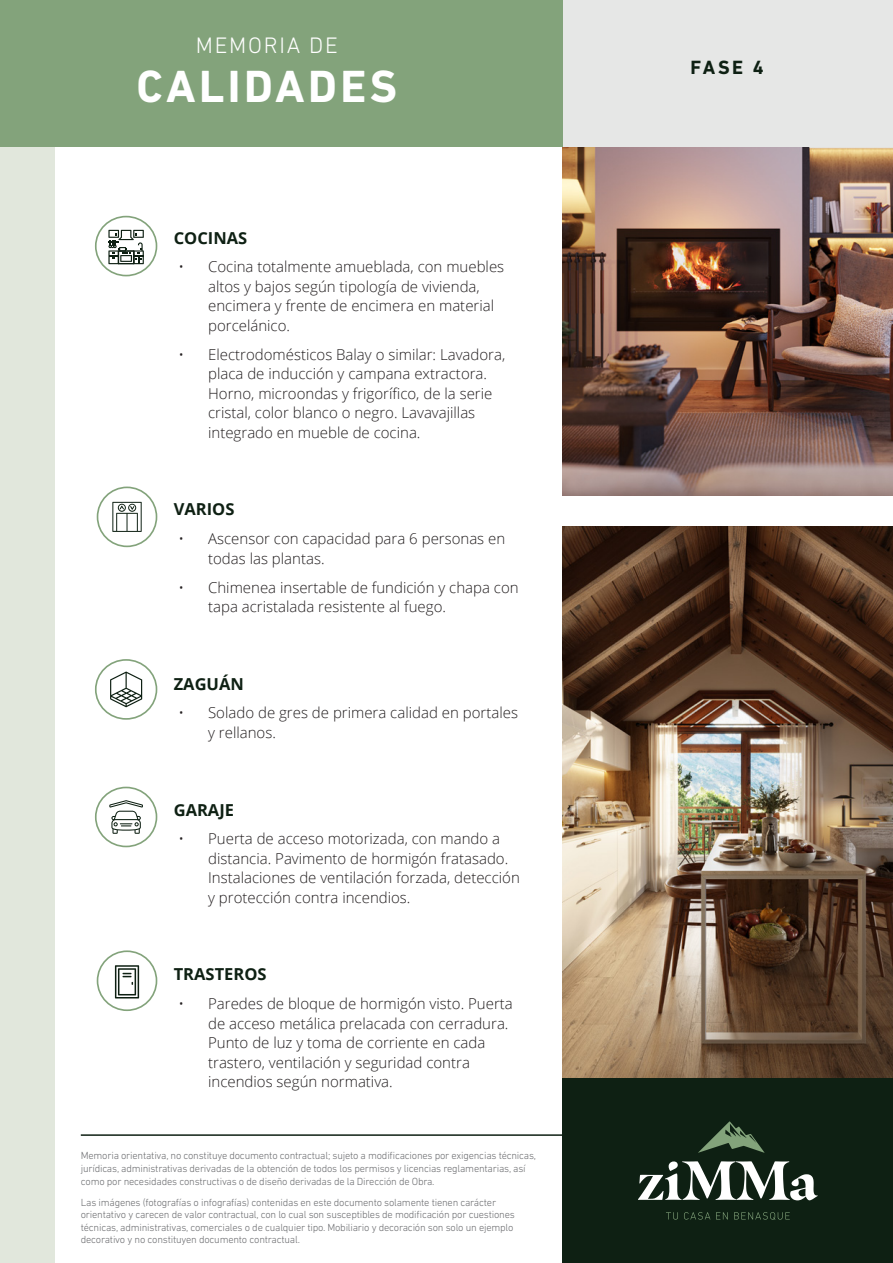
<style>
.page{position:relative;width:893px;height:1263px;background:#fff}
.page>*{position:absolute;margin:0;border:0;box-sizing:border-box;transform-origin:0 0}
.t1{font:700 45.9px "DIN Next LT Pro";letter-spacing:.075em;color:#fff}
.t2{font:300 22.8px "DIN Next LT Pro";letter-spacing:.075em;color:#fff}
.t3{font:700 19.5px "DIN Next LT Pro";color:#0e2013}
.t4{font:700 16.5px "Open Sans";color:#0e2013}
.t5{font:700 16.5px "Open Sans";color:#0e2013}
.t6{font:300 15px/19.5px "Open Sans";color:#231f20}
.t7{font:300 10.5px/12.6px "DIN Next LT Pro";letter-spacing:-.02em;color:#6c6d70}
</style>
<div class="page">
<img style="left:563px;top:147px;width:330px;height:348px">
<img style="left:563px;top:526px;width:330px;height:552px">
<div style="left:97px;top:486px;width:60px;height:61px;border:2px solid #83a37b;border-radius:50%"></div>
<svg style="left:112px;top:502px;width:30px;height:30px"></svg>
<div style="left:561px;top:0;width:332px;height:147px;background:#e6e7e6"></div>
<div style="left:0;top:147px;width:54px;height:1116px;background:#e1e7dc"></div>
<div style="left:0;top:0;width:563px;height:147px;background:#83a37b"></div>
<div style="left:563px;top:1078px;width:330px;height:185px;background:#0e2013"></div>
<svg style="left:666px;top:1212px;width:124px;height:8px"></svg>
<svg style="left:638px;top:1161px;width:180px;height:39px"></svg>
<svg style="left:698px;top:1121px;width:67px;height:32px"></svg>
<div style="left:95px;top:216px;width:62px;height:60px;border:2px solid #83a37b;border-radius:50%"></div>
<svg style="left:108px;top:230px;width:36px;height:34px"></svg>
<div style="left:95px;top:659px;width:62px;height:61px;border:2px solid #83a37b;border-radius:50%"></div>
<svg style="left:110px;top:671px;width:32px;height:36px"></svg>
<div style="left:95px;top:787px;width:62px;height:60px;border:2px solid #83a37b;border-radius:50%"></div>
<svg style="left:109px;top:800px;width:34px;height:34px"></svg>
<div style="left:97px;top:950px;width:60px;height:61px;border:2px solid #83a37b;border-radius:50%"></div>
<svg style="left:115px;top:965px;width:24px;height:33px"></svg>
<hr style="left:81px;top:1134px;width:482px;height:2px;background:#0e2013">
<p class="t2" style="left:196px;top:32px;width:143px">MEMORIA DE</p>
<p class="t1" style="left:136px;top:60px;width:262px">CALIDADES</p>
<p class="t4" style="left:174px;top:226px;width:75px">COCINAS</p>
<p class="t6" style="left:208px;top:257px;width:298px;text-indent:-30px">• Cocina totalmente amueblada, con muebles altos y bajos según tipología de vivienda, encimera y frente de encimera en material porcelánico.</p>
<p class="t6" style="left:208px;top:344px;width:299px;text-indent:-30px">• Electrodomésticos Balay o similar: Lavadora, placa de inducción y campana extractora.<br>Horno, microondas y frigorífico, de la serie cristal, color blanco o negro. Lavavajillas integrado en mueble de cocina.</p>
<p class="t5" style="left:174px;top:498px;width:62px">VARIOS</p>
<p class="t6" style="left:208px;top:529px;width:299px;text-indent:-30px">• Ascensor con capacidad para 6 personas en todas las plantas.</p>
<p class="t6" style="left:208px;top:577px;width:312px;text-indent:-30px">• Chimenea insertable de fundición y chapa con tapa acristalada resistente al fuego.</p>
<p class="t4" style="left:174px;top:672px;width:72px">ZAGUÁN</p>
<p class="t6" style="left:208px;top:703px;width:311px;text-indent:-30px">• Solado de gres de primera calidad en portales y rellanos.</p>
<p class="t4" style="left:174px;top:798px;width:62px">GARAJE</p>
<p class="t6" style="left:208px;top:829px;width:313px;text-indent:-30px">• Puerta de acceso motorizada, con mando a distancia. Pavimento de hormigón fratasado.<br>Instalaciones de ventilación forzada, detección y protección contra incendios.</p>
<p class="t4" style="left:174px;top:963px;width:94px">TRASTEROS</p>
<p class="t6" style="left:208px;top:994px;width:306px;text-indent:-30px">• Paredes de bloque de hormigón visto. Puerta de acceso metálica prelacada con cerradura.<br>Punto de luz y toma de corriente en cada trastero, ventilación y seguridad contra incendios según normativa.</p>
<p class="t7" style="left:81px;top:1149px;width:457px">Memoria orientativa, no constituye documento contractual; sujeto a modificaciones por exigencias técnicas, jurídicas, administrativas derivadas de la obtención de todos los permisos y licencias reglamentarias, así como por necesidades constructivas o de diseño derivadas de la Dirección de Obra.</p>
<p class="t7" style="left:81px;top:1196px;width:435px">Las imágenes (fotografías o infografías) contenidas en este documento solamente tienen carácter orientativo y carecen de valor contractual, con lo cual son susceptibles de modificación por cuestiones técnicas, administrativas, comerciales o de cualquier tipo. Mobiliario y decoración son solo un ejemplo decorativo y no constituyen documento contractual.</p>
<p class="t3" style="left:691px;top:56px;width:75px">FASE 4</p>
</div>
